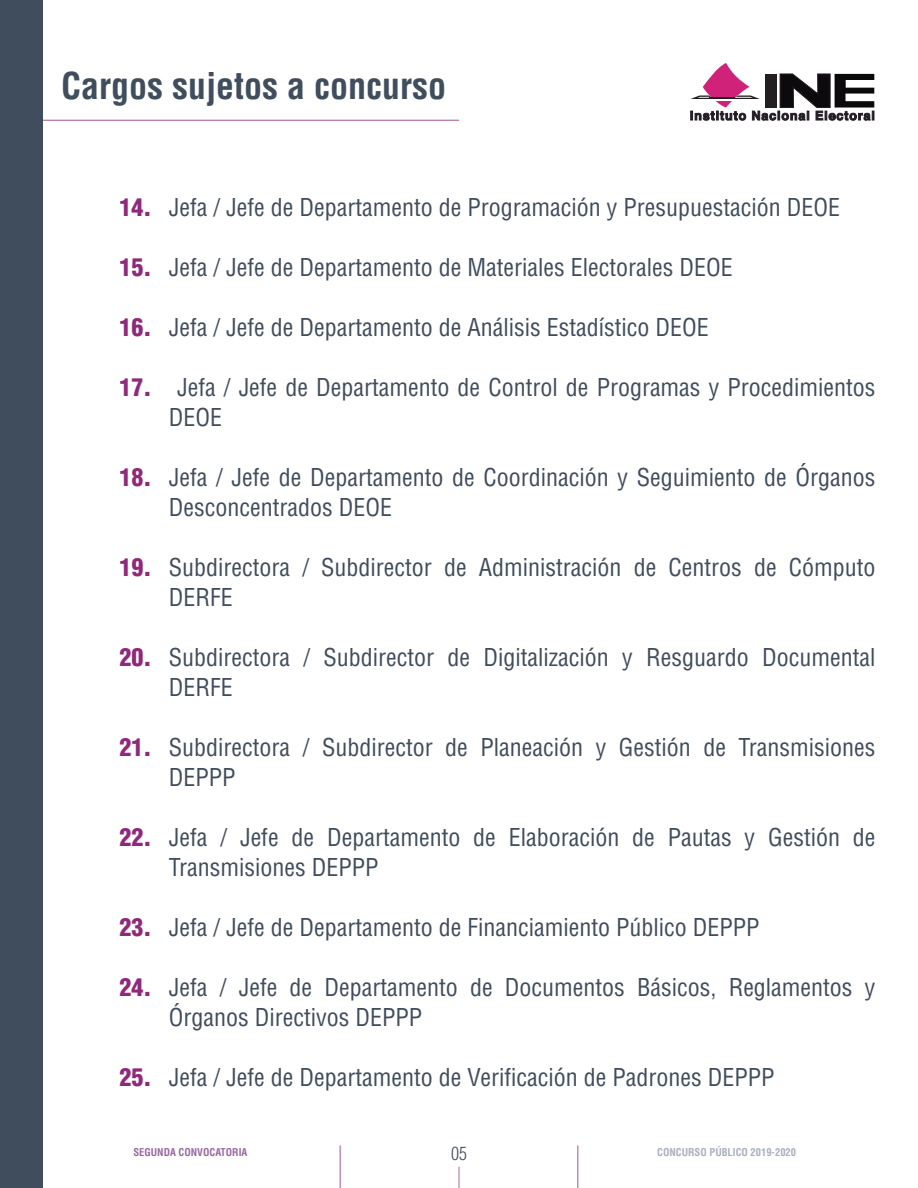
<style>
.page{position:relative;width:918px;height:1188px;background:#fff}
.page>*{position:absolute;margin:0;border:0;box-sizing:border-box;transform-origin:0 0}
.t1{font:700 condensed 36px "Helvetica LT Std";color:#404d5d}
.t2{font:condensed 24px/30px "Helvetica LT Std";color:#404d5d}
.t3{font:900 condensed 24px "Helvetica LT Std";color:#90287b}
.t4{font:300 condensed 18px "Helvetica LT Std";color:#404d5d}
.t5{font:700 condensed 10.5px "Helvetica LT Std";color:#a7b0bc}
.t6{font:700 condensed 10.5px "Helvetica LT Std";color:#9969a2}
</style>
<div class="page">
<hr style="left:0;top:120px;width:459px;height:1px;background:#ad679f">
<hr style="left:917px;top:0;width:1px;height:1188px;background:#404d5d">
<svg style="left:459px;top:1167px;width:1px;height:21px"></svg>
<hr style="left:340px;top:1145px;width:1px;height:43px;background:#ad679f">
<hr style="left:577px;top:1145px;width:1px;height:43px;background:#ad679f">
<div style="left:0;top:0;width:43px;height:1188px;background:#404d5d"></div>
<svg style="left:691px;top:63px;width:183px;height:58px"></svg>
<h1 class="t1" style="left:61px;top:63px;width:386px">Cargos sujetos a concurso</h1>
<p class="t3" style="left:120px;top:192px;width:33px">14.</p>
<p class="t3" style="left:120px;top:252px;width:33px">15.</p>
<p class="t3" style="left:120px;top:312px;width:33px">16.</p>
<p class="t3" style="left:120px;top:372px;width:33px">17.</p>
<p class="t3" style="left:120px;top:462px;width:33px">18.</p>
<p class="t3" style="left:120px;top:552px;width:33px">19.</p>
<p class="t3" style="left:120px;top:642px;width:33px">20.</p>
<p class="t3" style="left:120px;top:732px;width:33px">21.</p>
<p class="t3" style="left:120px;top:822px;width:33px">22.</p>
<p class="t3" style="left:120px;top:912px;width:33px">23.</p>
<p class="t3" style="left:120px;top:972px;width:33px">24.</p>
<p class="t3" style="left:120px;top:1062px;width:33px">25.</p>
<p class="t2" style="left:169px;top:192px;width:673px">Jefa / Jefe de Departamento de Programación y Presupuestación DEOE</p>
<p class="t2" style="left:169px;top:252px;width:565px">Jefa / Jefe de Departamento de Materiales Electorales DEOE</p>
<p class="t2" style="left:169px;top:312px;width:541px">Jefa / Jefe de Departamento de Análisis Estadístico DEOE</p>
<p class="t2" style="left:169px;top:372px;width:708px;text-indent:8px">Jefa / Jefe de Departamento de Control de Programas y Procedimientos<br>DEOE</p>
<p class="t2" style="left:169px;top:462px;width:708px">Jefa / Jefe de Departamento de Coordinación y Seguimiento de Órganos<br>Desconcentrados DEOE</p>
<p class="t2" style="left:169px;top:552px;width:708px">Subdirectora / Subdirector de Administración de Centros de Cómputo<br>DERFE</p>
<p class="t2" style="left:169px;top:642px;width:708px">Subdirectora / Subdirector de Digitalización y Resguardo Documental<br>DERFE</p>
<p class="t2" style="left:169px;top:732px;width:708px">Subdirectora / Subdirector de Planeación y Gestión de Transmisiones<br>DEPPP</p>
<p class="t2" style="left:169px;top:822px;width:708px">Jefa / Jefe de Departamento de Elaboración de Pautas y Gestión de<br>Transmisiones DEPPP</p>
<p class="t2" style="left:169px;top:912px;width:592px">Jefa / Jefe de Departamento de Financiamiento Público DEPPP</p>
<p class="t2" style="left:169px;top:972px;width:708px">Jefa / Jefe de Departamento de Documentos Básicos, Reglamentos y<br>Órganos Directivos DEPPP</p>
<p class="t2" style="left:169px;top:1062px;width:607px">Jefa / Jefe de Departamento de Verificación de Padrones DEPPP</p>
<p class="t6" style="left:133px;top:1146px;width:116px">SEGUNDA CONVOCATORIA</p>
<p class="t4" style="left:451px;top:1142px;width:17px">05</p>
<p class="t5" style="left:657px;top:1146px;width:140px">CONCURSO PÚBLICO 2019-2020</p>
</div>
